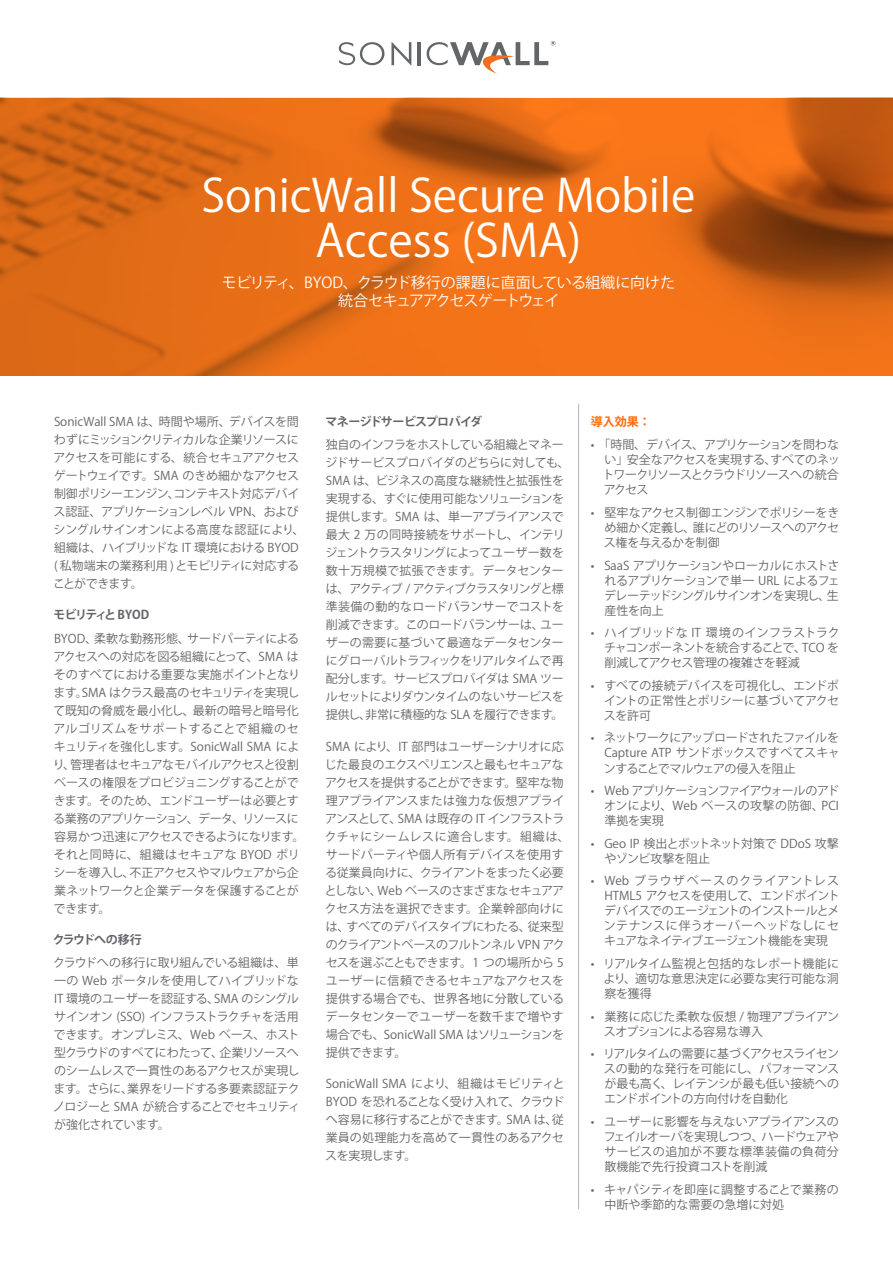
<style>
.page{position:relative;width:893px;height:1263px;background:#fff}
.page>*{position:absolute;margin:0;border:0;box-sizing:border-box;transform-origin:0 0}
.Document_Title_-_Hea{font:45px/45px "Koz Go Pr 6 N";color:#fff;text-align:center}
.Document_Title_-_Sub{font:15px/18px "Koz Go Pr 6 N";letter-spacing:-.04em;color:#fff;text-align:center}
.Body_Copy{font:12px/18px "Koz Go Pr 6 N";letter-spacing:-.02em;color:#65656a;text-align:justify}
.Body_Copy-2{font:12px/15px "Koz Go Pr 6 N";color:#65656a}
.Section_Heading_2_Su{font:700 12px "Koz Go Pr 6 N";letter-spacing:-.055em;color:#63656a}
.Section_Heading_2_Su-2{font:700 12px "Koz Go Pr 6 N";letter-spacing:-.1em;color:#63656a}
.Section_Heading_2_Su-3{font:700 12px "Koz Go Pr 6 N";color:#ff6b0d}
</style>
<div class="page">
<hr style="left:578px;top:404px;width:1px;height:805px;background:#b2b3b7">
<svg style="left:0;top:98px;width:893px;height:278px;background:#de6916"></svg>
<svg style="left:391px;top:42px;width:20px;height:23px"></svg>
<hr style="left:417px;top:42px;width:3px;height:23px;background:#636669">
<svg style="left:339px;top:42px;width:45px;height:23px"></svg>
<svg style="left:427px;top:41px;width:128px;height:33px"></svg>
<p class="Document_Title_-_Hea" style="left:202px;top:174px;width:495px">SonicWall Secure Mobile<br>Access (SMA)</p>
<p class="Document_Title_-_Sub" style="left:222px;top:274px;width:455px">モビリティ、BYOD、クラウド移行の課題に直面している組織に向けた統合セキュアアクセスゲートウェイ</p>
<p class="Body_Copy" style="left:53px;top:413px;width:253px;text-align:left">SonicWall SMA は、時間や場所、デバイスを問わずにミッションクリティカルな企業リソースにアクセスを可能にする、統合セキュアアクセスゲートウェイです。SMA のきめ細かなアクセス制御ポリシーエンジン、コンテキスト対応デバイス認証、アプリケーションレベル VPN、およびシングルサインオンによる高度な認証により、組織は、ハイブリッドな IT 環境における BYOD ( 私物端末の業務利用 ) とモビリティに対応することができます。</p>
<p class="Section_Heading_2_Su-2" style="left:54px;top:608px;width:97px">モビリティと BYOD</p>
<p class="Body_Copy" style="left:53px;top:629px;width:253px;text-align:left">BYOD、柔軟な勤務形態、サードパーティによるアクセスへの対応を図る組織にとって、SMA はそのすべてにおける重要な実施ポイントとなります。SMA はクラス最高のセキュリティを実現して既知の脅威を最小化し、最新の暗号と暗号化アルゴリズムをサポートすることで組織のセキュリティを強化します。SonicWall SMA により、管理者はセキュアなモバイルアクセスと役割ベースの権限をプロビジョニングすることができます。そのため、エンドユーザーは必要とする業務のアプリケーション、データ、リソースに容易かつ迅速にアクセスできるようになります。それと同時に、組織はセキュアな BYOD ポリシーを導入し、不正アクセスやマルウェアから企業ネットワークと企業データを保護することができます。</p>
<p class="Section_Heading_2_Su" style="left:53px;top:933px;width:90px">クラウドへの移行</p>
<p class="Body_Copy" style="left:53px;top:954px;width:249px;text-align:left">クラウドへの移行に取り組んでいる組織は、単一の Web ポータルを使用してハイブリッドな<br>IT 環境のユーザーを認証する、SMA のシングルサインオン (SSO) インフラストラクチャを活用できます。オンプレミス、Web ベース、ホスト型クラウドのすべてにわたって、企業リソースへのシームレスで一貫性のあるアクセスが実現します。さらに、業界をリードする多要素認証テクノロジーと SMA が統合することでセキュリティが強化されています。</p>
<p class="Section_Heading_2_Su" style="left:326px;top:415px;width:158px">マネージドサービスプロバイダ</p>
<p class="Body_Copy" style="left:325px;top:436px;width:246px;text-align:left">独自のインフラをホストしている組織とマネージドサービスプロバイダのどちらに対しても、<br>SMA は、ビジネスの高度な継続性と拡張性を実現する、すぐに使用可能なソリューションを提供します。SMA は、単一アプライアンスで最大 2 万の同時接続をサポートし、インテリジェントクラスタリングによってユーザー数を数十万規模で拡張できます。データセンターは、アクティブ / アクティブクラスタリングと標準装備の動的なロードバランサーでコストを削減できます。このロードバランサーは、ユーザーの需要に基づいて最適なデータセンターにグローバルトラフィックをリアルタイムで再配分します。サービスプロバイダは SMA ツールセットによりダウンタイムのないサービスを提供し、非常に積極的な SLA を履行できます。</p>
<p class="Body_Copy" style="left:325px;top:737px;width:246px;text-align:left">SMA により、IT 部門はユーザーシナリオに応じた最良のエクスペリエンスと最もセキュアなアクセスを提供することができます。堅牢な物理アプライアンスまたは強力な仮想アプライアンスとして、SMA は既存の IT インフラストラクチャにシームレスに適合します。組織は、サードパーティや個人所有デバイスを使用する従業員向けに、クライアントをまったく必要としない、Web ベースのさまざまなセキュアアクセス方法を選択できます。企業幹部向けには、すべてのデバイスタイプにわたる、従来型のクライアントベースのフルトンネル VPN アクセスを選ぶこともできます。1 つの場所から 5ユーザーに信頼できるセキュアなアクセスを提供する場合でも、世界各地に分散しているデータセンターでユーザーを数千まで増やす場合でも、SonicWall SMA はソリューションを提供できます。</p>
<p class="Body_Copy" style="left:325px;top:1075px;width:241px">SonicWall SMA により、組織はモビリティとBYOD を恐れることなく受け入れて、クラウドへ容易に移行することができます。SMA は、従業員の処理能力を高めて一貫性のあるアクセスを実現します。</p>
<p class="Section_Heading_2_Su-3" style="left:591px;top:415px;width:61px">導入効果：</p>
<p class="Body_Copy" style="left:603px;top:437px;width:239px;line-height:15px;text-indent:-12px">• 「時間、デバイス、アプリケーションを問わない」安全なアクセスを実現する、すべてのネットワークリソースとクラウドリソースへの統合アクセス</p>
<p class="Body_Copy" style="left:604px;top:505px;width:237px;line-height:15px;text-indent:-13px">• 堅牢なアクセス制御エンジンでポリシーをきめ細かく定義し、誰にどのリソースへのアクセス権を与えるかを制御</p>
<p class="Body_Copy" style="left:604px;top:558px;width:237px;line-height:15px;text-indent:-13px">• SaaS アプリケーションやローカルにホストされるアプリケーションで単一 URL によるフェデレーテッドシングルサインオンを実現し、生産性を向上</p>
<p class="Body_Copy" style="left:604px;top:625px;width:237px;line-height:15px;text-indent:-13px">• ハイブリッドな IT 環境のインフラストラクチャコンポーネントを統合することで、TCO を削減してアクセス管理の複雑さを軽減</p>
<p class="Body_Copy" style="left:604px;top:678px;width:237px;line-height:15px;text-indent:-13px">• すべての接続デバイスを可視化し、エンドポイントの正常性とポリシーに基づいてアクセスを許可</p>
<p class="Body_Copy" style="left:604px;top:731px;width:238px;line-height:15px;text-indent:-13px">• ネットワークにアップロードされたファイルをCapture ATP サンドボックスですべてスキャンすることでマルウェアの侵入を阻止</p>
<p class="Body_Copy" style="left:604px;top:783px;width:237px;line-height:15px;text-indent:-13px">• Web アプリケーションファイアウォールのアドオンにより、Web ベースの攻撃の防御、PCI準拠を実現</p>
<p class="Body_Copy" style="left:604px;top:836px;width:236px;line-height:15px;text-indent:-14px">• Geo IP 検出とボットネット対策で DDoS 攻撃やゾンビ攻撃を阻止</p>
<p class="Body_Copy" style="left:604px;top:874px;width:238px;line-height:15px;text-indent:-13px">• Web ブラウザベースのクライアントレスHTML5 アクセスを使用して、エンドポイントデバイスでのエージェントのインストールとメンテナンスに伴うオーバーヘッドなしにセキュアなネイティブエージェント機能を実現</p>
<p class="Body_Copy" style="left:604px;top:956px;width:237px;line-height:15px;text-indent:-13px">• リアルタイム監視と包括的なレポート機能により、適切な意思決定に必要な実行可能な洞察を獲得</p>
<p class="Body_Copy" style="left:604px;top:1009px;width:237px;line-height:15px;text-indent:-13px">• 業務に応じた柔軟な仮想 / 物理アプライアンスオプションによる容易な導入</p>
<p class="Body_Copy" style="left:604px;top:1047px;width:237px;line-height:15px;text-indent:-13px">• リアルタイムの需要に基づくアクセスライセンスの動的な発行を可能にし、パフォーマンスが最も高く、レイテンシが最も低い接続へのエンドポイントの方向付けを自動化</p>
<p class="Body_Copy" style="left:604px;top:1114px;width:237px;line-height:15px;text-indent:-13px">• ユーザーに影響を与えないアプライアンスのフェイルオーバを実現しつつ、ハードウェアやサービスの追加が不要な標準装備の負荷分散機能で先行投資コストを削減</p>
<p class="Body_Copy-2" style="left:604px;top:1182px;width:236px;text-indent:-14px">• キャパシティを即座に調整することで業務の中断や季節的な需要の急増に対処</p>
</div>
